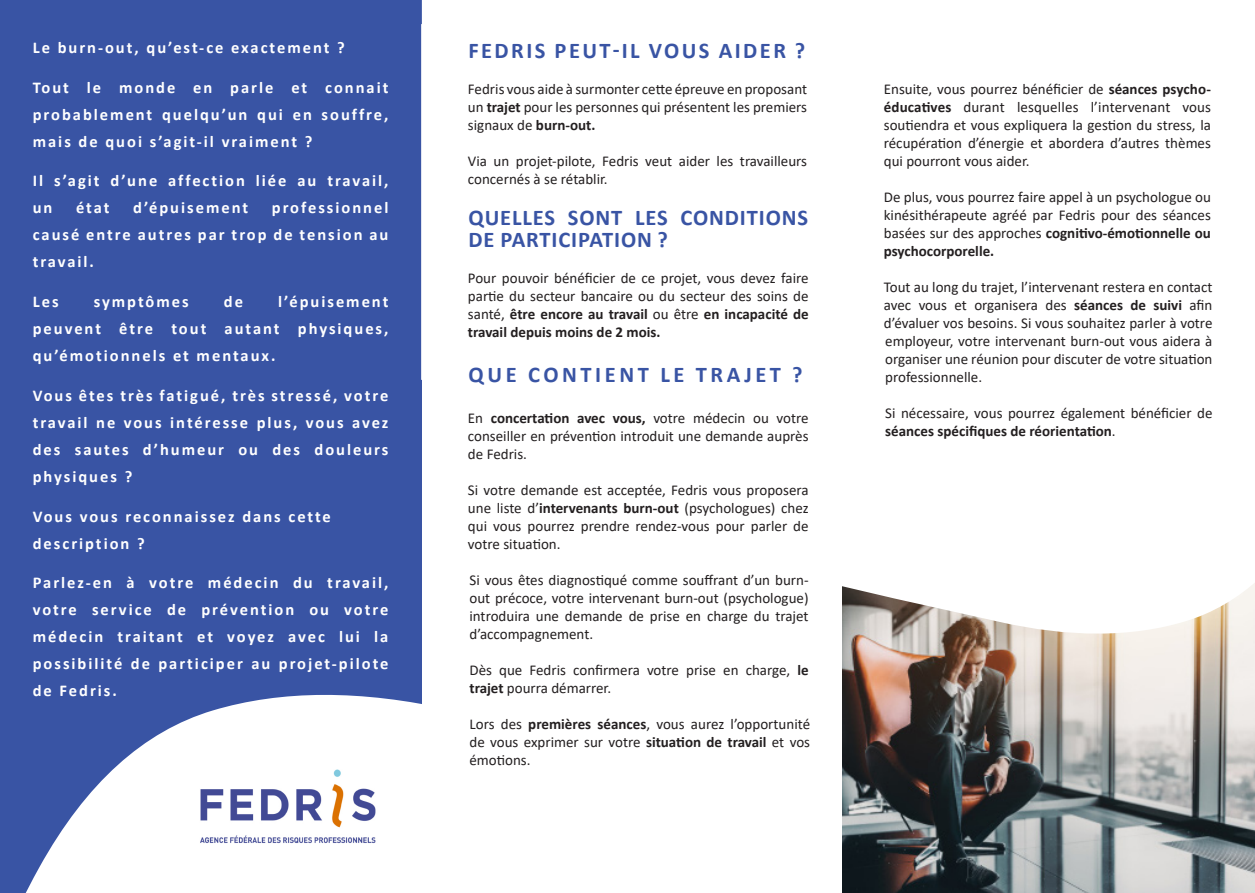
<style>
.page{position:relative;width:1255px;height:893px;background:#fff}
.page>*{position:absolute;margin:0;border:0;box-sizing:border-box;transform-origin:0 0}
.t1{font:700 22.5px/22.5px "Calibri";letter-spacing:.04em;color:#3954a4}
.t2{font:700 22.5px "Calibri";letter-spacing:.11em;color:#3954a4}
.t3{font:700 22.5px "Calibri";letter-spacing:.16em;color:#3954a4}
.t4{font:700 16.5px/27px "Calibri";letter-spacing:.12em;color:#fff;text-align:justify}
.t5{font:15px/18px "Calibri";color:#231f20;text-align:justify}
.s1{font-weight:700}
</style>
<div class="page">
<div style="left:0;top:0;width:421px;height:893px;background:#3954a4"></div>
<svg style="left:25px;top:690px;width:397px;height:203px;fill:#fff"></svg>
<img style="left:842px;top:638px;width:412px;height:255px">
<svg style="left:842px;top:584px;width:412px;height:54px"></svg>
<img style="left:200px;top:770px;width:178px;height:80px">
<p class="t4" style="left:33px;top:34px;width:313px">Le burn-out, qu’est-ce exactement ?</p>
<p class="t4" style="left:33px;top:73px;width:357px">Tout le monde en parle et connait probablement quelqu’un qui en souffre, mais de quoi s’agit-il vraiment ?</p>
<p class="t4" style="left:33px;top:167px;width:357px">Il s’agit d’une affection liée au travail, un</p>
<p class="t4" style="left:76px;top:194px;width:35px">état</p>
<p class="t4" style="left:133px;top:194px;width:116px">d’épuisement</p>
<p class="t4" style="left:33px;top:194px;width:357px;text-indent:239px">professionnel causé entre autres par trop de tension au travail.</p>
<p class="t4" style="left:33px;top:288px;width:27px">Les</p>
<p class="t4" style="left:94px;top:288px;width:96px">symptômes</p>
<p class="t4" style="left:224px;top:288px;width:21px">de</p>
<p class="t4" style="left:33px;top:288px;width:357px;text-indent:245px">l’épuisement peuvent être tout autant physiques, qu’émotionnels et mentaux.</p>
<p class="t4" style="left:33px;top:382px;width:357px">Vous êtes très fatigué, très stressé, votre travail ne vous intéresse plus, vous avez des sautes d’humeur ou des douleurs physiques ?</p>
<p class="t4" style="left:33px;top:502px;width:299px">Vous vous reconnaissez dans cette</p>
<p class="t4" style="left:33px;top:529px;width:113px">description ?</p>
<p class="t4" style="left:33px;top:569px;width:357px">Parlez-en à votre médecin du travail, votre service de prévention ou votre médecin traitant et voyez avec lui la possibilité de participer au projet-pilote de Fedris.</p>
<p class="t2" style="left:468px;top:35px;width:338px">FEDRIS PEUT-IL VOUS AIDER ?</p>
<p class="t5" style="left:468px;top:80px;width:341px">Fedris vous aide à surmonter cette épreuve en proposant un <span class="s1">trajet</span> pour les personnes qui présentent les premiers signaux de <span class="s1">burn-out.</span></p>
<p class="t5" style="left:468px;top:152px;width:340px">Via un projet-pilote, Fedris veut aider les travailleurs concernés à se rétablir.</p>
<p class="t1" style="left:468px;top:206px;width:341px">QUELLES SONT LES CONDITIONS<br>DE PARTICIPATION ?</p>
<p class="t5" style="left:468px;top:269px;width:342px">Pour pouvoir bénéficier de ce projet, vous devez faire partie du secteur bancaire ou du secteur des soins de santé, <span class="s1">être encore au travail</span> ou être <span class="s1">en incapacité de travail depuis moins de 2 mois.</span></p>
<p class="t3" style="left:468px;top:359px;width:335px">QUE CONTIENT LE TRAJET ?</p>
<p class="t5" style="left:468px;top:408px;width:342px">En <span class="s1">concertation avec vous,</span> votre médecin ou votre conseiller en prévention introduit une demande auprès de Fedris.</p>
<p class="t5" style="left:468px;top:480px;width:342px">Si votre demande est acceptée, Fedris vous proposera une liste d’<span class="s1">intervenants burn-out</span> (psychologues) chez qui vous pourrez prendre rendez-vous pour parler de votre situation.</p>
<p class="t5" style="left:469px;top:570px;width:340px">Si vous êtes diagnostiqué comme souffrant d’un burn&shy;out précoce, votre intervenant burn-out (psychologue) introduira une demande de prise en charge du trajet d’accompagnement.</p>
<p class="t5" style="left:469px;top:660px;width:340px">Dès que Fedris confirmera votre prise en charge, <span class="s1">le trajet</span> pourra démarrer.</p>
<p class="t5" style="left:469px;top:714px;width:342px">Lors des <span class="s1">premières séances</span>, vous aurez l’opportunité de vous exprimer sur votre <span class="s1">situation de travail</span> et vos émotions.</p>
<p class="t5" style="left:883px;top:80px;width:329px">Ensuite, vous pourrez bénéficier de <span class="s1">séances psycho&shy;éducatives</span> durant lesquelles l’intervenant vous soutiendra et vous expliquera la gestion du stress, la récupération d’énergie et abordera d’autres thèmes qui pourront vous aider.</p>
<p class="t5" style="left:883px;top:188px;width:329px">De plus, vous pourrez faire appel à un psychologue ou kinésithérapeute agréé par Fedris pour des séances basées sur des approches <span class="s1">cognitivo-émotionnelle ou psychocorporelle.</span></p>
<p class="t5" style="left:883px;top:278px;width:330px">Tout au long du trajet, l’intervenant restera en contact avec vous et organisera des <span class="s1">séances de suivi</span> afin d’évaluer vos besoins. Si vous souhaitez parler à votre employeur, votre intervenant burn-out vous aidera à organiser une réunion pour discuter de votre situation professionnelle.</p>
<p class="t5" style="left:885px;top:404px;width:328px">Si nécessaire, vous pourrez également bénéficier de <span class="s1">séances spécifiques de réorientation</span>.</p>
</div>
